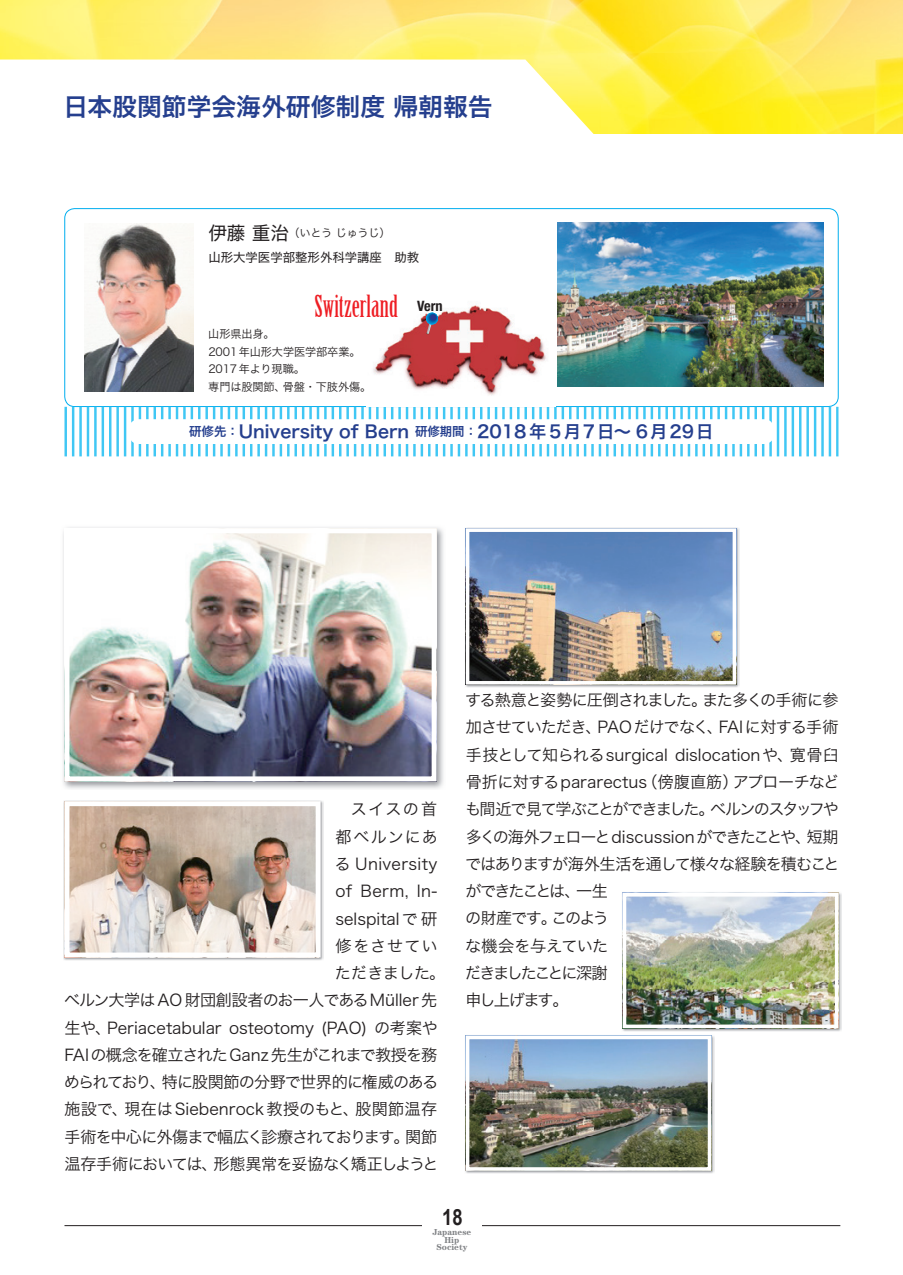
<style>
.page{position:relative;width:903px;height:1275px;background:#fff}
.page>*{position:absolute;margin:0;border:0;box-sizing:border-box;transform-origin:0 0}
.t1{font:29.75px "Birch Std";color:#ee1d23}
.t2{font:24.85px "Hira Kaku Std W6";color:#253f8e}
.t3{font:700 22.4px "Arial Narrow";color:#231f20}
.t4{font:17.32px "Hira Kaku Std W6";color:#253f8e}
.t5{font:16.1px/27.3px "Hira Kaku Std W3";letter-spacing:-.06em;color:#231f20}
.t6{font:16.1px "Hira Kaku Std W3";letter-spacing:-.035em;color:#231f20}
.t7{font:16.1px "Hira Kaku Std W3";color:#231f20}
.t8{font:16.1px "Hira Kaku Std W3";letter-spacing:-.055em;color:#231f20}
.t9{font:16.1px "Hira Kaku Std W3";letter-spacing:-.065em;color:#231f20}
.t10{font:16.1px "Hira Kaku Std W3";letter-spacing:.02em;color:#231f20}
.t11{font:700 condensed 14.35px "Helvetica Neue LT Std";color:#231f20}
.t12{font:12.42px "Hira Kaku Std W4";color:#231f20}
.t13{font:11.2px/17.3px "Hira Kaku Std W3";letter-spacing:-.01em;color:#231f20}
.t14{font:700 8.75px/7.5px "Century Std";color:#808285;text-align:center}
.s1{font-family:"Hira Kaku Std W4";font-size:18.55px}
.s2{font-size:12.42px}
</style>
<div class="page">
<img style="left:0;top:0;width:903px;height:134px">
<svg style="left:0;top:60px;width:595px;height:74px"></svg>
<div style="left:64px;top:208px;width:774px;height:199px;border:1px solid #00aeef;border-radius:10px"></div>
<svg style="left:64px;top:407px;width:774px;height:49px"></svg>
<img style="left:63px;top:527px;width:381px;height:262px">
<img style="left:70px;top:534px;width:361px;height:241px">
<div style="left:64px;top:528px;width:373px;height:253px;border:5px solid #fff"></div>
<img style="left:367px;top:304px;width:189px;height:103px">
<svg style="left:425px;top:312px;width:14px;height:22px"></svg>
<img style="left:84px;top:223px;width:109px;height:169px">
<img style="left:63px;top:800px;width:260px;height:160px">
<img style="left:70px;top:807px;width:245px;height:144px">
<div style="left:64px;top:801px;width:257px;height:156px;border:5px solid #fff"></div>
<img style="left:465px;top:1035px;width:249px;height:139px">
<img style="left:471px;top:1041px;width:235px;height:125px">
<div style="left:466px;top:1036px;width:245px;height:135px;border:4px solid #fff"></div>
<img style="left:465px;top:527px;width:274px;height:160px">
<img style="left:471px;top:533px;width:260px;height:147px">
<div style="left:466px;top:528px;width:270px;height:157px;border:4px solid #fff"></div>
<img style="left:622px;top:892px;width:219px;height:139px">
<img style="left:628px;top:898px;width:205px;height:125px">
<div style="left:623px;top:893px;width:215px;height:135px;border:4px solid #fff"></div>
<hr style="left:64px;top:1225px;width:776px;height:1px;background:#231f20">
<div style="left:423px;top:1205px;width:59px;height:60px;background:#fff"></div>
<div style="left:129px;top:419px;width:645px;height:25px;background:#fff;border-radius:10px"></div>
<img style="left:557px;top:222px;width:266px;height:165px">
<h2 class="t2" style="left:64px;top:88px;width:430px">日本股関節学会海外研修制度 帰朝報告</h2>
<p class="t13" style="left:208px;top:224px;width:184px"><span class="s1">伊藤 重治</span>（いとう じゅうじ）</p>
<p class="t12" style="left:208px;top:247px;width:212px">山形大学医学部整形外科学講座　助教</p>
<h1 class="t1" style="left:315px;top:290px;width:85px">Switzerland</h1>
<p class="t13" style="left:208px;top:325px;width:165px">山形県出身。<br>2001年山形大学医学部卒業。<br>2017 年より現職。<br>専門は股関節、骨盤・下肢外傷。</p>
<p class="t11" style="left:417px;top:297px;width:27px">Vern</p>
<p class="t4" style="left:189px;top:418px;width:526px"><span class="s2">研修先：</span>University of Bern <span class="s2">研修期間：</span>2018年5月7日～ 6月29日</p>
<p class="t6" style="left:351px;top:797px;width:88px">スイスの首</p>
<p class="t6" style="left:335px;top:824px;width:104px">都ベルンにあ</p>
<p class="t10" style="left:335px;top:852px;width:104px">る University</p>
<p class="t6" style="left:335px;top:879px;width:103px">of Berm, In-</p>
<p class="t7" style="left:335px;top:906px;width:103px">selspitalで研</p>
<p class="t6" style="left:335px;top:934px;width:104px">修をさせてい</p>
<p class="t6" style="left:335px;top:961px;width:112px">ただきました。</p>
<p class="t6" style="left:64px;top:988px;width:375px">ベルン大学はAO財団創設者のお一人であるMüller先</p>
<p class="t7" style="left:64px;top:1015px;width:375px">生や、Periacetabular osteotomy (PAO) の考案や</p>
<p class="t6" style="left:64px;top:1043px;width:374px">FAIの概念を確立されたGanz 先生がこれまで教授を務</p>
<p class="t8" style="left:64px;top:1070px;width:376px">められており、特に股関節の分野で世界的に権威のある</p>
<p class="t7" style="left:64px;top:1097px;width:374px">施設で、現在はSiebenrock教授のもと、股関節温存</p>
<p class="t9" style="left:64px;top:1124px;width:374px">手術を中心に外傷まで幅広く診療されております。関節</p>
<p class="t5" style="left:64px;top:1150px;width:375px">温存手術においては、形態異常を妥協なく矯正しようと</p>
<p class="t5" style="left:465px;top:686px;width:376px">する熱意と姿勢に圧倒されました。また多くの手術に参加させていただき、PAO だけでなく、FAI に対する手術手技として知られるsurgical dislocationや、寛骨臼骨折に対するpararectus（傍腹直筋）アプローチなども間近で見て学ぶことができました。ベルンのスタッフや多くの海外フェローとdiscussion ができたことや、短期ではありますが海外生活を通して様々な経験を積むことができたことは、一生<br>の財産です。このよう<br>な機会を与えていた<br>だきましたことに深謝<br>申し上げます。</p>
<h3 class="t3" style="left:442px;top:1200px;width:22px">18</h3>
<p class="t14" style="left:432px;top:1228px;width:40px">Japanese<br>Hip<br>Society</p>
</div>
